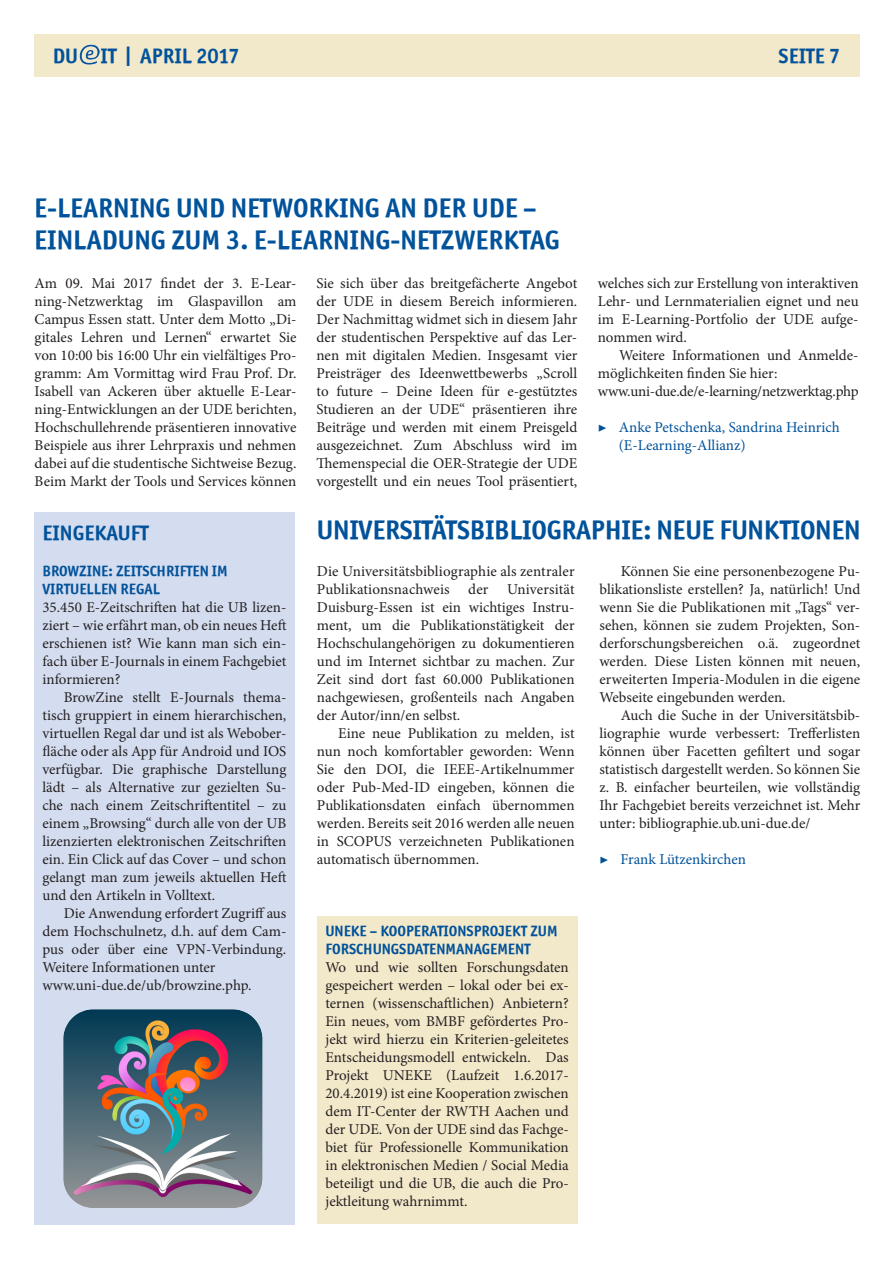
<style>
.page{position:relative;width:893px;height:1263px;background:#fff}
.page>*{position:absolute;margin:0;border:0;box-sizing:border-box;transform-origin:0 0}
.subTitel_2{font:27px/32.4px "Officina Sans ITCTT Bold";color:#01529a}
.subTitel_14_pt{font:21px "Officina Sans ITCTT Bold";color:#01529a}
.Titel{font:21px "Officina Sans ITCTT Bold";color:#01529a}
.fließtext{font:15px/18px "Minion Pro";color:#231f20;text-align:justify}
.fließtext_einzug{font:15px/18px "Minion Pro";color:#231f20;text-align:justify}
.Zwischentitel{font:15px/18px "Officina Sans ITCTT Bold";color:#01529a}
.t1{font:15px/18px "Minion Pro";color:#01529a}
.s1{font-family:"Arial";font-size:27px}
</style>
<div class="page">
<div style="left:34px;top:34px;width:825px;height:43px;background:#f2e8ca"></div>
<img style="left:80px;top:45px;width:19px;height:20px">
<div style="left:317px;top:916px;width:260px;height:308px;background:#f2e8ca"></div>
<div style="left:34px;top:512px;width:261px;height:712px;background:#d4ddef"></div>
<img style="left:63px;top:1009px;width:200px;height:199px">
<p class="Titel" style="left:53px;top:42px;width:188px">DU IT <span class="s1">I</span> APRIL 2017</p>
<p class="subTitel_14_pt" style="left:779px;top:43px;width:63px">SEITE 7</p>
<p class="subTitel_2" style="left:34px;top:191px;width:527px">E-LEARNING UND NETWORKING AN DER UDE –<br>EINLADUNG ZUM 3. E-LEARNING-NETZWERKTAG</p>
<p class="fließtext" style="left:35px;top:274px;width:263px">Am 09. Mai 2017 findet der 3. E-Lear&shy;ning-Netzwerktag im Glaspavillon am Campus Essen statt. Unter dem Motto „Di&shy;gitales Lehren und Lernen“ erwartet Sie von 10:00 bis 16:00 Uhr ein vielfältiges Pro&shy;gramm: Am Vormittag wird Frau Prof. Dr.<br>Isabell van Ackeren über aktuelle E-Lear&shy;ning-Entwicklungen an der UDE berichten, Hochschullehrende präsentieren innovative Beispiele aus ihrer Lehrpraxis und nehmen dabei auf die studentische Sichtweise Bezug.<br>Beim Markt der Tools und Services können</p>
<p class="fließtext" style="left:316px;top:274px;width:262px">Sie sich über das breitgefächerte Angebot der UDE in diesem Bereich informieren.<br>Der Nachmittag widmet sich in diesem Jahr der studentischen Perspektive auf das Ler&shy;nen mit digitalen Medien. Insgesamt vier Preisträger des Ideenwettbewerbs „Scroll to future – Deine Ideen für e-gestütztes Studieren an der UDE“ präsentieren ihre Beiträge und werden mit einem Preisgeld ausgezeichnet. Zum Abschluss wird im Themenspecial die OER-Strategie der UDE vorgestellt und ein neues Tool präsentiert,</p>
<p class="fließtext" style="left:598px;top:274px;width:262px">welches sich zur Erstellung von interaktiven Lehr- und Lernmaterialien eignet und neu im E-Learning-Portfolio der UDE aufge&shy;nommen wird.</p>
<p class="fließtext_einzug" style="left:598px;top:346px;width:262px;text-indent:21px">Weitere Informationen und Anmelde&shy;möglichkeiten finden Sie hier:</p>
<p class="fließtext" style="left:598px;top:382px;width:262px">www.uni-due.de/e-learning/netzwerktag.php</p>
<p class="t1" style="left:619px;top:418px;width:223px;text-indent:-21px">▶ Anke Petschenka, Sandrina Heinrich (E-Learning-Allianz)</p>
<p class="subTitel_14_pt" style="left:42px;top:520px;width:108px">EINGEKAUFT</p>
<p class="Zwischentitel" style="left:42px;top:562px;width:187px">BROWZINE: ZEITSCHRIFTEN IM</p>
<p class="Zwischentitel" style="left:42px;top:580px;width:119px">VIRTUELLEN REGAL</p>
<p class="fließtext" style="left:42px;top:598px;width:245px">35.450 E-Zeitschriften hat die UB lizen&shy;ziert – wie erfährt man, ob ein neues Heft erschienen ist? Wie kann man sich ein&shy;fach über E-Journals in einem Fachgebiet informieren?</p>
<p class="fließtext_einzug" style="left:42px;top:688px;width:245px;text-indent:21px">BrowZine stellt E-Journals thema&shy;tisch gruppiert in einem hierarchischen, virtuellen Regal dar und ist als Webober&shy;fläche oder als App für Android und IOS verfügbar. Die graphische Darstellung lädt – als Alternative zur gezielten Su&shy;che nach einem Zeitschriftentitel – zu einem „Browsing“ durch alle von der UB lizenzierten elektronischen Zeitschriften ein. Ein Click auf das Cover – und schon gelangt man zum jeweils aktuellen Heft und den Artikeln in Volltext.</p>
<p class="fließtext_einzug" style="left:42px;top:904px;width:245px;text-indent:21px">Die Anwendung erfordert Zugriff aus dem Hochschulnetz, d.h. auf dem Cam&shy;pus oder über eine VPN-Verbindung.<br>Weitere Informationen unter</p>
<p class="fließtext" style="left:42px;top:976px;width:211px">www.uni-due.de/ub/browzine.php.</p>
<p class="subTitel_2" style="left:317px;top:514px;width:545px">UNIVERSITÄTSBIBLIOGRAPHIE: NEUE FUNKTIONEN</p>
<p class="fließtext_einzug" style="left:599px;top:562px;width:262px;text-indent:21px">Können Sie eine personenbezogene Pu&shy;blikationsliste erstellen? Ja, natürlich! Und wenn Sie die Publikationen mit „Tags“ ver&shy;sehen, können sie zudem Projekten, Son&shy;derforschungsbereichen o.ä. zugeordnet werden. Diese Listen können mit neuen, erweiterten Imperia-Modulen in die eigene Webseite eingebunden werden.</p>
<p class="fließtext_einzug" style="left:599px;top:706px;width:262px;text-indent:21px">Auch die Suche in der Universitätsbib&shy;liographie wurde verbessert: Trefferlisten können über Facetten gefiltert und sogar statistisch dargestellt werden. So können Sie z. B. einfacher beurteilen, wie vollständig Ihr Fachgebiet bereits verzeichnet ist. Mehr unter: bibliographie.ub.uni-due.de/</p>
<p class="t1" style="left:599px;top:850px;width:148px">▶ Frank Lützenkirchen</p>
<p class="fließtext" style="left:317px;top:562px;width:259px">Die Universitätsbibliographie als zentraler Publikationsnachweis der Universität Duisburg-Essen ist ein wichtiges Instru&shy;ment, um die Publikationstätigkeit der Hochschulangehörigen zu dokumentieren und im Internet sichtbar zu machen. Zur Zeit sind dort fast 60.000 Publikationen nachgewiesen, großenteils nach Angaben der Autor/inn/en selbst.</p>
<p class="fließtext_einzug" style="left:317px;top:724px;width:259px;text-indent:21px">Eine neue Publikation zu melden, ist nun noch komfortabler geworden: Wenn Sie den DOI, die IEEE-Artikelnummer oder Pub-Med-ID eingeben, können die Publikationsdaten einfach übernommen werden. Bereits seit 2016 werden alle neuen in SCOPUS verzeichneten Publikationen automatisch übernommen.</p>
<p class="Zwischentitel" style="left:325px;top:922px;width:234px">UNEKE – KOOPERATIONSPROJEKT ZUM<br>FORSCHUNGSDATENMANAGEMENT</p>
<p class="fließtext" style="left:325px;top:958px;width:245px">Wo und wie sollten Forschungsdaten gespeichert werden – lokal oder bei ex&shy;ternen (wissenschaftlichen) Anbietern?<br>Ein neues, vom BMBF gefördertes Pro&shy;jekt wird hierzu ein Kriterien-geleitetes Entscheidungsmodell entwickeln. Das Projekt UNEKE (Laufzeit 1.6.2017- 20.4.2019) ist eine Kooperation zwischen dem IT-Center der RWTH Aachen und der UDE. Von der UDE sind das Fachge&shy;biet für Professionelle Kommunikation in elektronischen Medien / Social Media beteiligt und die UB, die auch die Pro&shy;jektleitung wahrnimmt.</p>
</div>
